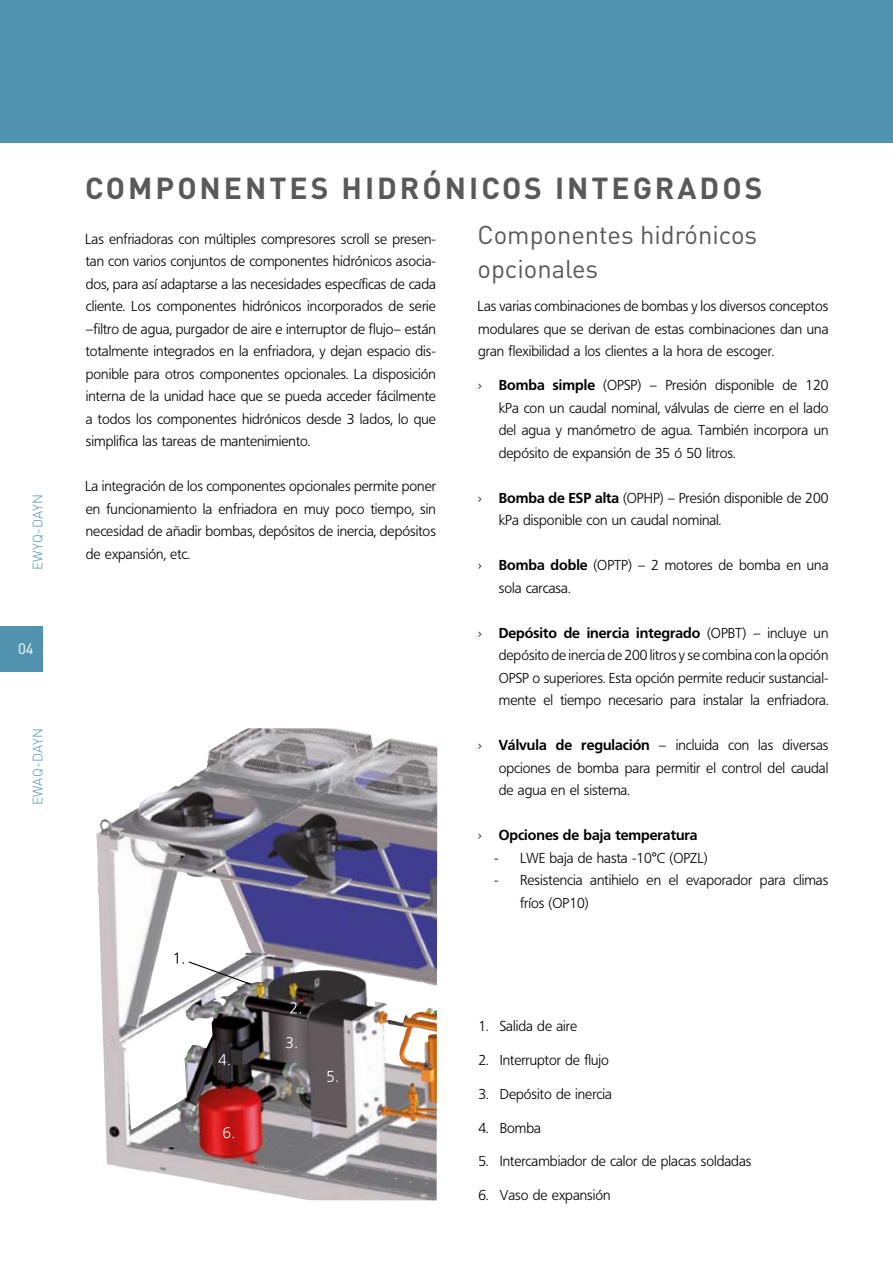
<style>
.page{position:relative;width:893px;height:1263px;background:#fff}
.page>*{position:absolute;margin:0;border:0;box-sizing:border-box;transform-origin:0 0}
.t1{font:700 30px "DIN";letter-spacing:.1em;color:#595959}
.t2{font:25.5px/33.8px "DIN";color:#595959}
.t3{font:15px "DIN";color:#fff}
.t4{font:300 14.25px/22.5px "Frutiger BSK45";color:#000;text-align:justify}
.t5{font:700 14.25px "Frutiger BSK65";color:#000}
.t6{font:300 13.5px "DIN";letter-spacing:.015em;color:#5193af}
.s1{font-family:"DIN"}
.s2{font-family:"Frutiger BSK65";font-weight:700}
.s3{font-family:"DIN";font-weight:300}
.s4{font-family:"Frutiger BSK45";font-weight:300}
</style>
<div class="page">
<img style="left:96px;top:732px;width:341px;height:468px">
<svg style="left:223px;top:1127px;width:11px;height:11px"></svg>
<svg style="left:327px;top:1071px;width:11px;height:11px"></svg>
<svg style="left:218px;top:1054px;width:12px;height:11px"></svg>
<svg style="left:290px;top:1002px;width:11px;height:11px"></svg>
<svg style="left:174px;top:953px;width:79px;height:33px"></svg>
<svg style="left:286px;top:1037px;width:11px;height:11px"></svg>
<div style="left:0;top:626px;width:43px;height:45px;background:#5193af"></div>
<div style="left:0;top:0;width:893px;height:143px;background:#5193af"></div>
<p class="t6" style="left:29px;top:570px;width:78px;rotate:-90deg">EWYQ-DAYN</p>
<p class="t3" style="left:18px;top:640px;width:17px">04</p>
<p class="t6" style="left:29px;top:805px;width:79px;rotate:-90deg">EWAQ-DAYN</p>
<h1 class="t1" style="left:85px;top:168px;width:679px">COMPONENTES HIDRÓNICOS INTEGRADOS</h1>
<p class="t4" style="left:85px;top:228px;width:352px">Las enfriadoras con múltiples compresores scroll se presen&shy;tan con varios conjuntos de componentes hidrónicos asocia&shy;dos, para así adaptarse a las necesidades específicas de cada cliente. Los componentes hidrónicos incorporados de serie –filtro de agua, purgador de aire e interruptor de flujo– están totalmente integrados en la enfriadora, y dejan espacio dis&shy;ponible para otros componentes opcionales. La disposición interna de la unidad hace que se pueda acceder fácilmente a todos los componentes hidrónicos desde 3 lados, lo que simplifica las tareas de mantenimiento.</p>
<p class="t4" style="left:85px;top:475px;width:352px">La integración de los componentes opcionales permite poner en funcionamiento la enfriadora en muy poco tiempo, sin necesidad de añadir bombas, depósitos de inercia, depósitos de expansión, etc.</p>
<h2 class="t2" style="left:477px;top:218px;width:281px">Componentes hidrónicos opcionales</h2>
<p class="t4" style="left:477px;top:295px;width:352px">Las varias combinaciones de bombas y los diversos conceptos modulares que se derivan de estas combinaciones dan una gran flexibilidad a los clientes a la hora de escoger.</p>
<p class="t4" style="left:499px;top:374px;width:331px;text-indent:-21px"><span class="s1">›</span> <span class="s2">Bomba simple</span> (OPSP) – Presión disponible de 120 kPa con un caudal nominal, válvulas de cierre en el lado del agua y manómetro de agua. También incorpora un depósito de expansión de 35 ó 50 litros.</p>
<p class="t4" style="left:499px;top:487px;width:331px;text-indent:-21px"><span class="s1">›</span> <span class="s2">Bomba de ESP alta</span> (OPHP) – Presión disponible de 200 kPa disponible con un caudal nominal.</p>
<p class="t4" style="left:499px;top:554px;width:331px;text-indent:-21px"><span class="s1">›</span> <span class="s2">Bomba doble</span> (OPTP) – 2 motores de bomba en una sola carcasa.</p>
<p class="t5" style="left:477px;top:624px;width:352px"><span class="s3">›</span> Depósito de inercia integrado <span class="s4">(OPBT) – incluye un</span></p>
<p class="t4" style="left:499px;top:644px;width:331px">depósito de inercia de 200 litros y se combina con la opción OPSP o superiores. Esta opción permite reducir sustancial&shy;mente el tiempo necesario para instalar la enfriadora.</p>
<p class="t4" style="left:499px;top:734px;width:331px;text-indent:-21px"><span class="s1">›</span> <span class="s2">Válvula de regulación</span> – incluida con las diversas opciones de bomba para permitir el control del caudal de agua en el sistema.</p>
<p class="t5" style="left:477px;top:827px;width:222px"><span class="s3">›</span> Opciones de baja temperatura</p>
<p class="t4" style="left:494px;top:847px;width:215px">- LWE baja de hasta -10°C (OPZL)</p>
<p class="t4" style="left:520px;top:869px;width:310px;text-indent:-26px">- Resistencia antihielo en el evaporador para climas fríos (OP10)</p>
<p class="t4" style="left:478px;top:1015px;width:100px">1. Salida de aire</p>
<p class="t4" style="left:478px;top:1049px;width:132px">2. Interruptor de flujo</p>
<p class="t4" style="left:478px;top:1083px;width:135px">3. Depósito de inercia</p>
<p class="t4" style="left:478px;top:1117px;width:64px">4. Bomba</p>
<p class="t4" style="left:478px;top:1150px;width:274px">5. Intercambiador de calor de placas soldadas</p>
<p class="t4" style="left:478px;top:1184px;width:134px">6. Vaso de expansión</p>
</div>
